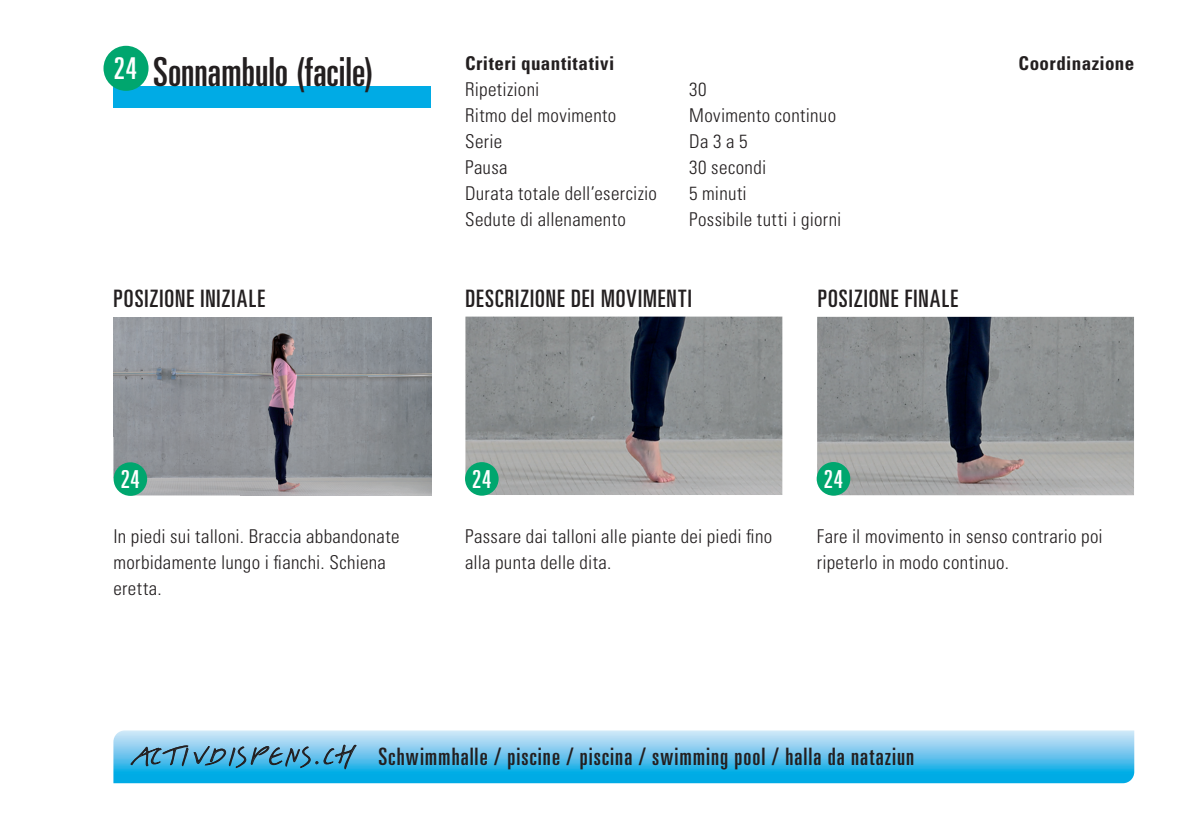
<style>
.page{position:relative;width:1191px;height:840px;background:#fff}
.page>*{position:absolute;margin:0;border:0;box-sizing:border-box;transform-origin:0 0}
.t1{font:ultra-condensed 40px "Univers LT Std";color:#231f20}
.t2{font:ultra-condensed 30px "Univers LT Std";color:#fff}
.t3{font:ultra-condensed 24.8px "Univers LT Std";color:#fff}
.t4{font:ultra-condensed 24px "Univers LT Std";letter-spacing:.045em;color:#231f20}
.t5{font:300 condensed 19px/26px "Univers LT Std";letter-spacing:.02em;color:#231f20}
.t6{font:700 condensed 19px "Univers LT Std";letter-spacing:.025em;color:#231f20}
.s1{font-family:"Belle LT Pro";font-stretch:normal}
</style>
<div class="page">
<svg style="left:113px;top:730px;width:1021px;height:52px;background:#62c4ed"></svg>
<div style="left:113px;top:86px;width:318px;height:22px;background:#00abe5"></div>
<img style="left:113px;top:317px;width:318px;height:178px">
<img style="left:465px;top:316px;width:317px;height:178px">
<div style="left:465px;top:462px;width:33px;height:33px;background:#00a66e;border-radius:50%"></div>
<img style="left:817px;top:316px;width:317px;height:179px">
<div style="left:816px;top:462px;width:34px;height:33px;background:#00a66e;border-radius:50%"></div>
<div style="left:103px;top:46px;width:45px;height:45px;background:#00a66e;border-radius:50%"></div>
<div style="left:114px;top:462px;width:33px;height:33px;background:#00a66e;border-radius:50%"></div>
<h2 class="t2" style="left:114px;top:51px;width:25px">24</h2>
<h1 class="t1" style="left:153px;top:49px;width:222px">Sonnambulo (facile)</h1>
<p class="t6" style="left:465px;top:52px;width:151px">Criteri quantitativi</p>
<p class="t5" style="left:465px;top:77px;width:76px">Ripetizioni</p>
<p class="t5" style="left:689px;top:77px;width:19px">30</p>
<p class="t5" style="left:465px;top:103px;width:153px">Ritmo del movimento</p>
<p class="t5" style="left:689px;top:103px;width:149px">Movimento continuo</p>
<p class="t5" style="left:465px;top:129px;width:39px">Serie</p>
<p class="t5" style="left:689px;top:129px;width:60px">Da 3 a 5</p>
<p class="t5" style="left:465px;top:155px;width:44px">Pausa</p>
<p class="t5" style="left:689px;top:155px;width:79px">30 secondi</p>
<p class="t5" style="left:465px;top:181px;width:193px">Durata totale dell’esercizio</p>
<p class="t5" style="left:689px;top:181px;width:59px">5 minuti</p>
<p class="t5" style="left:465px;top:207px;width:162px">Sedute di allenamento</p>
<p class="t5" style="left:689px;top:207px;width:154px">Possibile tutti i giorni</p>
<p class="t6" style="left:1018px;top:52px;width:117px">Coordinazione</p>
<p class="t4" style="left:113px;top:284px;width:153px">POSIZIONE INIZIALE</p>
<p class="t4" style="left:465px;top:284px;width:228px">DESCRIZIONE DEI MOVIMENTI</p>
<p class="t4" style="left:817px;top:284px;width:142px">POSIZIONE FINALE</p>
<h3 class="t3" style="left:121px;top:465px;width:21px">24</h3>
<h3 class="t3" style="left:472px;top:464px;width:21px">24</h3>
<h3 class="t3" style="left:823px;top:464px;width:21px">24</h3>
<p class="t5" style="left:113px;top:523px;width:288px">In piedi sui talloni. Braccia abbandonate morbidamente lungo i fianchi. Schiena eretta.</p>
<p class="t5" style="left:465px;top:523px;width:309px">Passare dai talloni alle piante dei piedi fino alla punta delle dita.</p>
<p class="t5" style="left:816px;top:523px;width:288px">Fare il movimento in senso contrario poi ripeterlo in modo continuo.</p>
<p class="t4" style="left:134px;top:742px;width:781px"><span class="s1">activdispens.ch</span> Schwimmhalle / piscine / piscina / swimming pool / halla da nataziun</p>
</div>
